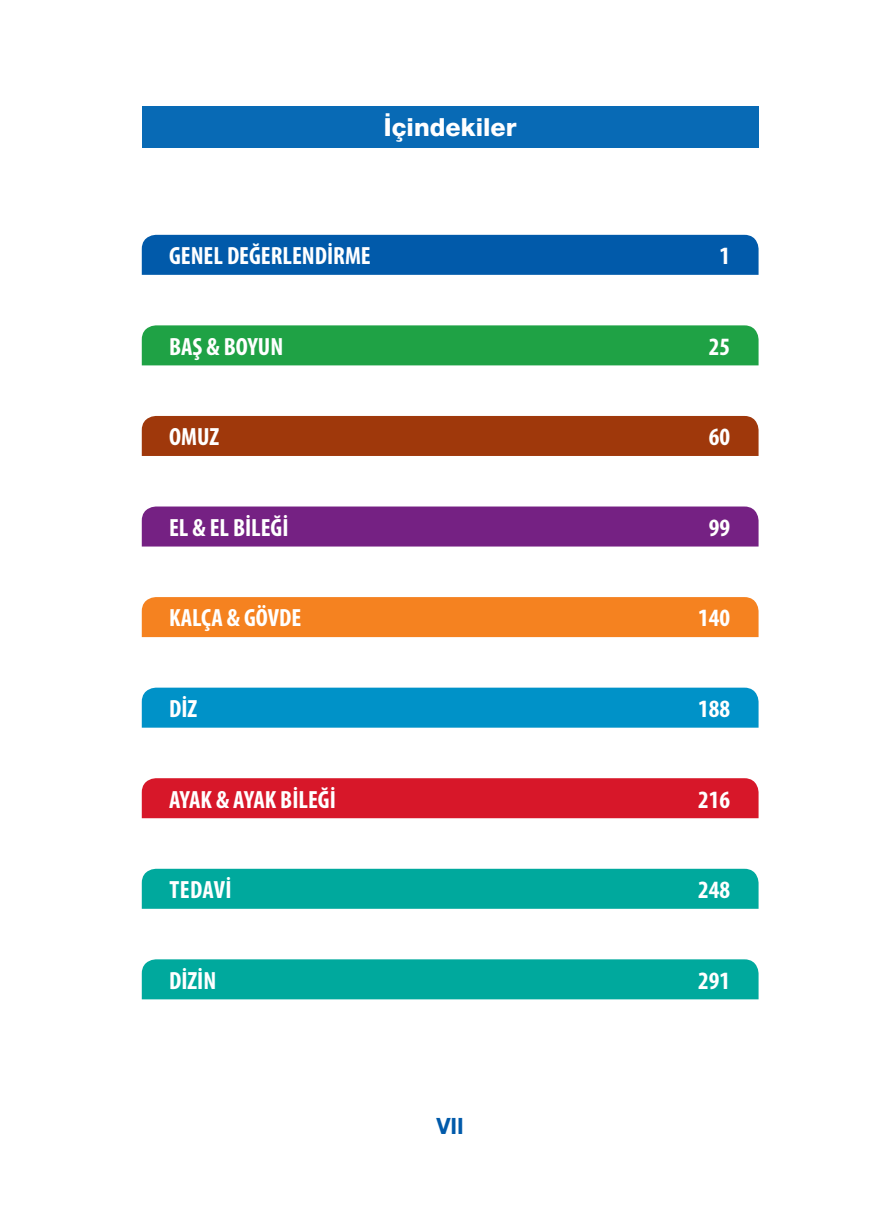
<style>
.page{position:relative;width:872px;height:1212px;background:#fff}
.page>*{position:absolute;margin:0;border:0;box-sizing:border-box;transform-origin:0 0}
.t1{font:700 condensed 25px "Myriad Pro";color:#fff}
.t2{font:800 25px "Helvetica Neu";color:#fff}
.t3{font:700 22.5px "Helvetica Neu";color:#015aaa}
</style>
<div class="page">
<div style="left:142px;top:106px;width:616px;height:42px;background:#086ab5"></div>
<div style="left:142px;top:235px;width:616px;height:40px;background:#015aaa"></div>
<div style="left:142px;top:325px;width:616px;height:40px;background:#1fa245"></div>
<div style="left:142px;top:416px;width:616px;height:40px;background:#9f380b"></div>
<div style="left:142px;top:506px;width:616px;height:40px;background:#752183"></div>
<div style="left:142px;top:597px;width:616px;height:40px;background:#f58220"></div>
<div style="left:142px;top:688px;width:616px;height:40px;background:#0092c8"></div>
<div style="left:142px;top:778px;width:616px;height:40px;background:#d71729"></div>
<div style="left:142px;top:869px;width:616px;height:40px;background:#00a99d"></div>
<div style="left:142px;top:959px;width:616px;height:40px;background:#00a99d"></div>
<p class="t2" style="left:384px;top:112px;width:134px">İçindekiler</p>
<p class="t1" style="left:169px;top:240px;width:203px">GENEL DEĞERLENDİRME</p>
<p class="t1" style="left:719px;top:240px;width:12px">1</p>
<p class="t1" style="left:169px;top:331px;width:116px">BAŞ &amp; BOYUN</p>
<p class="t1" style="left:709px;top:331px;width:23px">25</p>
<p class="t1" style="left:169px;top:421px;width:52px">OMUZ</p>
<p class="t1" style="left:709px;top:421px;width:23px">60</p>
<p class="t1" style="left:169px;top:512px;width:121px">EL &amp; EL BİLEĞİ</p>
<p class="t1" style="left:709px;top:512px;width:23px">99</p>
<p class="t1" style="left:169px;top:602px;width:134px">KALÇA &amp; GÖVDE</p>
<p class="t1" style="left:698px;top:602px;width:33px">140</p>
<p class="t1" style="left:169px;top:693px;width:30px">DİZ</p>
<p class="t1" style="left:698px;top:693px;width:33px">188</p>
<p class="t1" style="left:169px;top:784px;width:168px">AYAK &amp; AYAK BİLEĞİ</p>
<p class="t1" style="left:698px;top:784px;width:33px">216</p>
<p class="t1" style="left:169px;top:874px;width:64px">TEDAVİ</p>
<p class="t1" style="left:698px;top:874px;width:33px">248</p>
<p class="t1" style="left:169px;top:965px;width:49px">DİZİN</p>
<p class="t1" style="left:698px;top:965px;width:33px">291</p>
<p class="t3" style="left:436px;top:1112px;width:29px">VII</p>
</div>
